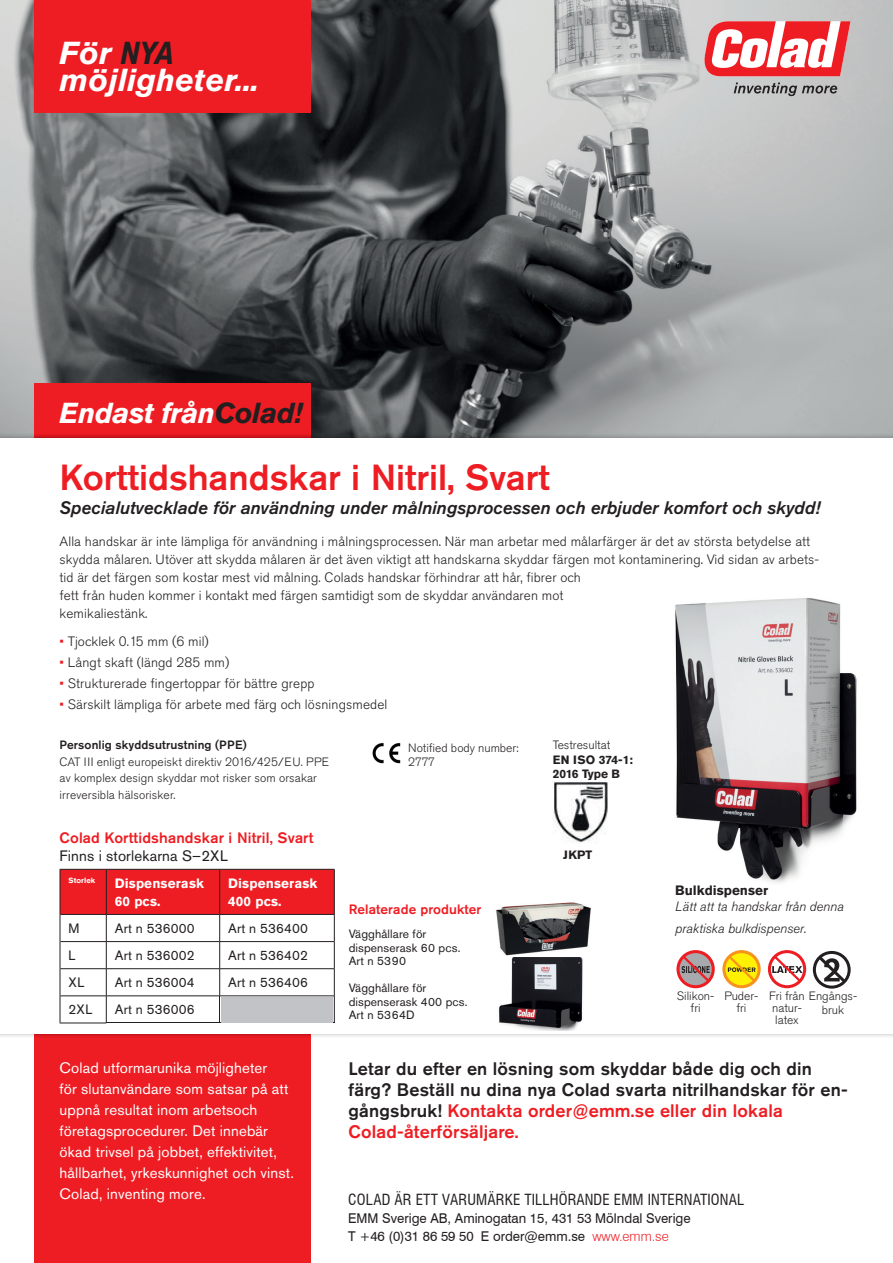
<style>
.page{position:relative;width:893px;height:1263px;background:#fff}
.page>*{position:absolute;margin:0;border:0;box-sizing:border-box;transform-origin:0 0}
.t1{font:500 36px "Akzidenz Grotesk Pro";color:#ee1d23}
.t2{font:italic 700 31.5px/27.2px "Akzidenz Grotesk Pro";color:#fff}
.t3{font:italic 700 28.65px "Akzidenz Grotesk Pro";letter-spacing:-.02em;color:#fff}
.t4{font:500 18px/21px "Akzidenz Grotesk Pro";letter-spacing:.01em;color:#231f20}
.t5{font:italic 500 18px "Akzidenz Grotesk Pro";color:#231f20}
.t6{font:15px/21px "Akzidenz Grotesk Pro";letter-spacing:.01em;color:#fff}
.t7{font:condensed 15px "Swiss 721 BT";letter-spacing:.01em;color:#231f20}
.t8{font:500 15px "Akzidenz Grotesk Pro";letter-spacing:.01em;color:#ee1d23}
.t9{font:15px "Akzidenz Grotesk Pro";letter-spacing:.01em;color:#231f20}
.t10{font:300 13.5px/18px "Akzidenz Grotesk Pro";letter-spacing:.01em;color:#231f20}
.t11{font:13.5px/18px "Swiss 721 BT";color:#231f20}
.t12{font:13.5px "Akzidenz Grotesk BE";letter-spacing:.01em;color:#231f20}
.t13{font:italic 300 13.5px/21.6px "Akzidenz Grotesk Pro";color:#231f20}
.t14{font:700 13.5px/18px "Akzidenz Grotesk BE";letter-spacing:.01em;color:#fff}
.t15{font:500 13.5px "Akzidenz Grotesk Pro";letter-spacing:.01em;color:#ee1d23}
.t16{font:700 13.5px "Akzidenz Grotesk Pro";color:#231f20}
.t17{font:300 12px/12px "Akzidenz Grotesk Pro";letter-spacing:.01em;color:#231f20}
.t18{font:12px/13.5px "Akzidenz Grotesk Pro";letter-spacing:.01em;color:#231f20}
.t19{font:500 12px "Akzidenz Grotesk Pro";letter-spacing:.01em;color:#231f20}
.t20{font:700 12px/14.4px "Akzidenz Grotesk Pro";color:#231f20}
.t21{font:700 7.5px "Akzidenz Grotesk BE";letter-spacing:.01em;color:#fff}
.s1{color:#231f20}
.s2{color:#ee1d23}
.s3{font-weight:300;color:#ee1d23}
</style>
<div class="page">
<img style="left:0;top:0;width:893px;height:438px">
<div style="left:34px;top:0;width:276px;height:113px;background:#ee1d23"></div>
<div style="left:34px;top:383px;width:276px;height:880px;background:#ee1d23"></div>
<svg style="left:699px;top:20px;width:151px;height:56px"></svg>
<svg style="left:734px;top:83px;width:103px;height:13px"></svg>
<img style="left:0;top:1033px;width:893px;height:5px">
<div style="left:0;top:438px;width:893px;height:595px;background:#fff"></div>
<img style="left:675px;top:597px;width:182px;height:286px">
<hr style="left:60px;top:1022px;width:46px;height:1px;background:#231f20">
<hr style="left:106px;top:1022px;width:114px;height:1px;background:#231f20">
<hr style="left:220px;top:1022px;width:114px;height:1px;background:#231f20">
<svg style="left:60px;top:869px;width:275px;height:153px"></svg>
<img style="left:372px;top:743px;width:29px;height:21px">
<div style="left:768px;top:950px;width:38px;height:38px;border:3px solid #ee1d23;border-radius:50%"></div>
<svg style="left:771px;top:953px;width:32px;height:31px"></svg>
<div style="left:813px;top:951px;width:38px;height:38px;border:3px solid #231f20;border-radius:50%"></div>
<svg style="left:815px;top:953px;width:34px;height:32px"></svg>
<div style="left:676px;top:950px;width:39px;height:38px;border:3px solid #ee1d23;border-radius:50%"></div>
<svg style="left:680px;top:953px;width:32px;height:31px"></svg>
<div style="left:722px;top:950px;width:39px;height:38px;border:3px solid #f7931d;border-radius:50%"></div>
<svg style="left:726px;top:953px;width:31px;height:31px"></svg>
<img style="left:498px;top:943px;width:85px;height:87px">
<div style="left:221px;top:997px;width:112px;height:25px;background:#c2c3c6"></div>
<img style="left:496px;top:902px;width:95px;height:26px">
<img style="left:498px;top:928px;width:26px;height:29px">
<img style="left:524px;top:928px;width:38px;height:15px">
<img style="left:562px;top:928px;width:27px;height:29px">
<img style="left:553px;top:780px;width:55px;height:64px">
<h2 class="t2" style="left:60px;top:38px;width:201px">För <span class="s1">NYA </span>möjligheter...</h2>
<h3 class="t3" style="left:60px;top:394px;width:244px">Endast från<span class="s1">Colad!</span></h3>
<h1 class="t1" style="left:60px;top:454px;width:492px">Korttidshandskar i Nitril, Svart</h1>
<h3 class="t5" style="left:60px;top:496px;width:762px">Specialutvecklade för användning under målningsprocessen och erbjuder komfort och skydd!</h3>
<p class="t10" style="left:60px;top:532px;width:761px">Alla handskar är inte lämpliga för användning i målningsprocessen. När man arbetar med målarfärger är det av största betydelse att skydda målaren. Utöver att skydda målaren är det även viktigt att handskarna skyddar färgen mot kontaminering. Vid sidan av arbets&shy;tid är det färgen som kostar mest vid målning. Colads handskar förhindrar att hår, fibrer och<br>fett från huden kommer i kontakt med färgen samtidigt som de skyddar användaren mot<br>kemikaliestänk.</p>
<p class="t10" style="left:60px;top:633px;width:151px"><span class="s2">•</span> Tjocklek 0.15 mm (6 mil)</p>
<p class="t10" style="left:60px;top:654px;width:171px"><span class="s2">•</span> Långt skaft (längd 285 mm)</p>
<p class="t10" style="left:60px;top:675px;width:256px"><span class="s2">•</span> Strukturerade fingertoppar för bättre grepp</p>
<p class="t10" style="left:60px;top:696px;width:329px"><span class="s2">•</span> Särskilt lämpliga för arbete med färg och lösningsmedel</p>
<p class="t19" style="left:60px;top:737px;width:188px">Personlig skyddsutrustning (PPE)</p>
<p class="t17" style="left:60px;top:753px;width:271px;line-height:16.5px">CAT III enligt europeiskt direktiv 2016/425/EU. PPE av komplex design skyddar mot risker som orsakar irreversibla hälsorisker.</p>
<p class="t8" style="left:60px;top:828px;width:255px">Colad Korttidshandskar i Nitril, Svart</p>
<p class="t9" style="left:60px;top:846px;width:170px">Finns i storlekarna S–2XL</p>
<p class="t21" style="left:69px;top:876px;width:28px">Storlek</p>
<p class="t14" style="left:115px;top:874px;width:91px">Dispenserask<br>60 pcs.</p>
<p class="t14" style="left:228px;top:874px;width:91px">Dispenserask<br>400 pcs.</p>
<p class="t12" style="left:69px;top:920px;width:12px">M</p>
<p class="t12" style="left:115px;top:920px;width:81px">Art n 536000</p>
<p class="t12" style="left:228px;top:920px;width:81px">Art n 536400</p>
<p class="t12" style="left:69px;top:947px;width:9px">L</p>
<p class="t12" style="left:115px;top:947px;width:81px">Art n 536002</p>
<p class="t12" style="left:228px;top:947px;width:81px">Art n 536402</p>
<p class="t12" style="left:69px;top:974px;width:17px">XL</p>
<p class="t12" style="left:115px;top:974px;width:81px">Art n 536004</p>
<p class="t12" style="left:228px;top:974px;width:81px">Art n 536406</p>
<p class="t12" style="left:69px;top:1002px;width:25px">2XL</p>
<p class="t12" style="left:115px;top:1002px;width:81px">Art n 536006</p>
<p class="t6" style="left:60px;top:1057px;width:236px">Colad utformarunika möjligheter<br>för slutanvändare som satsar på att uppnå resultat inom arbetsoch företagsprocedurer. Det innebär ökad trivsel på jobbet, effektivitet, hållbarhet, yrkeskunnighet och vinst.<br>Colad, inventing more.</p>
<p class="t17" style="left:408px;top:740px;width:112px;line-height:14.4px">Notified body number:<br>2777</p>
<p class="t15" style="left:349px;top:901px;width:134px">Relaterade produkter</p>
<p class="t18" style="left:349px;top:927px;width:113px">Vägghållare för dispenserask 60 pcs.<br>Art n 5390</p>
<p class="t18" style="left:349px;top:981px;width:120px">Vägghållare för dispenserask 400 pcs.<br>Art n 5364D</p>
<p class="t17" style="left:553px;top:739px;width:59px">Testresultat</p>
<p class="t20" style="left:553px;top:752px;width:82px">EN ISO 374-1:<br>2016 Type B</p>
<p class="t20" style="left:563px;top:847px;width:31px">JKPT</p>
<p class="t16" style="left:675px;top:882px;width:94px">Bulkdispenser</p>
<p class="t13" style="left:675px;top:896px;width:170px">Lätt att ta handskar från denna praktiska bulkdispenser.</p>
<p class="t17" style="left:677px;top:990px;width:39px;text-align:center">Silikon&shy;fri</p>
<p class="t17" style="left:724px;top:990px;width:35px;text-align:center">Puder&shy;fri</p>
<p class="t17" style="left:769px;top:989px;width:89px">Fri från Engångs&shy;natur-<br>latex</p>
<p class="t17" style="left:822px;top:1004px;width:24px">bruk</p>
<h3 class="t4" style="left:349px;top:1058px;width:501px">Letar du efter en lösning som skyddar både dig och din färg? Beställ nu dina nya Colad svarta nitrilhandskar för en&shy;gångsbruk! <span class="s2">Kontakta order@emm.se eller din lokala Colad-återförsäljare.</span></h3>
<p class="t7" style="left:348px;top:1190px;width:398px">COLAD ÄR ETT VARUMÄRKE TILLHÖRANDE EMM INTERNATIONAL</p>
<p class="t11" style="left:348px;top:1209px;width:344px">EMM Sverige AB, Aminogatan 15, 431 53 Mölndal Sverige<br>T +46 (0)31 86 59 50 E order@emm.se <span class="s3">www.emm.se</span></p>
</div>
